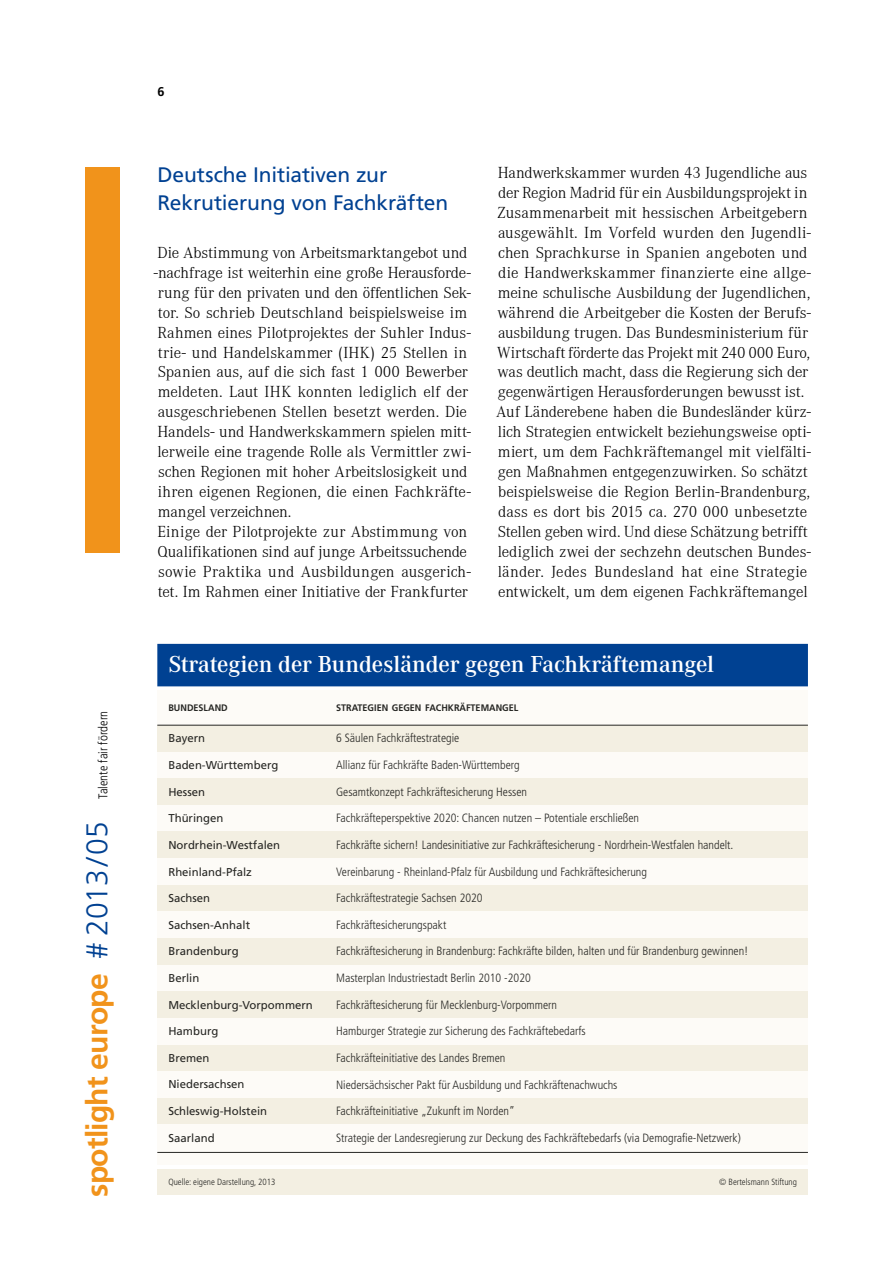
<style>
.page{position:relative;width:893px;height:1263px;background:#fff}
.page>*{position:absolute;margin:0;border:0;box-sizing:border-box;transform-origin:0 0}
.t1{font:700 30px "Frutiger LT Std";letter-spacing:-.025em;color:#f1931b}
.t2{font:600 24px "Corporate A";letter-spacing:-.005em;color:#fff}
.t3{font:21px/28.5px "Frutiger LT Std";letter-spacing:-.005em;color:#004192}
.t4{font:300 16.5px/20px "Corporate A";letter-spacing:-.005em;color:#000}
.t5{font:300 condensed 12.75px "Frutiger LT Std";color:#000}
.t6{font:700 12.75px "Frutiger LT Std";color:#000}
.t7{font:300 condensed 12px "Frutiger LT Std";color:#272724}
.t8{font:11.4px "Frutiger LT Std";color:#272724}
.t9{font:700 9.45px "Frutiger LT Std";color:#272724;scale:.96 1}
.t10{font:300 condensed 9px "Frutiger LT Std";color:#272724}
.s1{font-weight:300;color:#004192}
</style>
<div class="page">
<div style="left:85px;top:167px;width:34px;height:386px;background:#f1931b"></div>
<div style="left:157px;top:690px;width:651px;height:475px;background:#fdfbf7"></div>
<div style="left:157px;top:644px;width:651px;height:42px;background:#004192"></div>
<div style="left:157px;top:1169px;width:651px;height:26px;background:#f3efe2"></div>
<div style="left:157px;top:725px;width:651px;height:27px;background:#f3efe2"></div>
<div style="left:157px;top:778px;width:651px;height:27px;background:#f3efe2"></div>
<div style="left:157px;top:832px;width:651px;height:26px;background:#f3efe2"></div>
<div style="left:157px;top:885px;width:651px;height:26px;background:#f3efe2"></div>
<div style="left:157px;top:938px;width:651px;height:27px;background:#f3efe2"></div>
<div style="left:157px;top:991px;width:651px;height:27px;background:#f3efe2"></div>
<div style="left:157px;top:1045px;width:651px;height:26px;background:#f3efe2"></div>
<div style="left:157px;top:1098px;width:651px;height:26px;background:#f3efe2"></div>
<hr style="left:157px;top:725px;width:651px;height:1px;background:#272724">
<hr style="left:157px;top:1152px;width:651px;height:1px;background:#272724">
<p class="t5" style="left:96px;top:799px;width:89px;rotate:-90deg">Talente fair fördern</p>
<h1 class="t1" style="left:79px;top:1197px;width:377px;rotate:-90deg">spotlight europe <span class="s1"># 2013/05</span></h1>
<p class="t6" style="left:157px;top:84px;width:9px">6</p>
<p class="t3" style="left:157px;top:160px;width:293px">Deutsche Initiativen zur<br>Rekrutierung von Fachkräften</p>
<p class="t4" style="left:154px;top:243px;width:318px">Die Abstimmung von Arbeitsmarktangebot und -nachfrage ist weiterhin eine große Herausforde&shy;rung für den privaten und den öffentlichen Sek&shy;tor. So schrieb Deutschland beispielsweise im Rahmen eines Pilotprojektes der Suhler Indus&shy;trie- und Handelskammer (IHK) 25 Stellen in Spanien aus, auf die sich fast 1 000 Bewerber meldeten. Laut IHK konnten lediglich elf der ausgeschriebenen Stellen besetzt werden. Die Handels- und Handwerkskammern spielen mitt&shy;lerweile eine tragende Rolle als Vermittler zwi&shy;schen Regionen mit hoher Arbeitslosigkeit und ihren eigenen Regionen, die einen Fachkräfte&shy;mangel verzeichnen.<br>Einige der Pilotprojekte zur Abstimmung von Qualifikationen sind auf junge Arbeitssuchende sowie Praktika und Ausbildungen ausgerich&shy;tet. Im Rahmen einer Initiative der Frankfurter</p>
<p class="t4" style="left:496px;top:163px;width:316px">Handwerkskammer wurden 43 Jugendliche aus der Region Madrid für ein Ausbildungsprojekt in Zusammenarbeit mit hessischen Arbeitgebern ausgewählt. Im Vorfeld wurden den Jugendli&shy;chen Sprachkurse in Spanien angeboten und die Handwerkskammer finanzierte eine allge&shy;meine schulische Ausbildung der Jugendlichen, während die Arbeitgeber die Kosten der Berufs&shy;ausbildung trugen. Das Bundesministerium für Wirtschaft förderte das Projekt mit 240 000 Euro, was deutlich macht, dass die Regierung sich der gegenwärtigen Herausforderungen bewusst ist.<br>Auf Länderebene haben die Bundesländer kürz&shy;lich Strategien entwickelt beziehungsweise opti&shy;miert, um dem Fachkräftemangel mit vielfälti&shy;gen Maßnahmen entgegenzuwirken. So schätzt beispielsweise die Region Berlin-Brandenburg, dass es dort bis 2015 ca. 270 000 unbesetzte Stellen geben wird. Und diese Schätzung betrifft lediglich zwei der sechzehn deutschen Bundes&shy;länder. Jedes Bundesland hat eine Strategie entwickelt, um dem eigenen Fachkräftemangel</p>
<h2 class="t2" style="left:168px;top:651px;width:547px">Strategien der Bundesländer gegen Fachkräftemangel</h2>
<p class="t9" style="left:168px;top:702px;width:63px">BUNDESLAND</p>
<p class="t9" style="left:336px;top:702px;width:191px">STRATEGIEN GEGEN FACHKRÄFTEMANGEL</p>
<p class="t8" style="left:168px;top:732px;width:38px">Bayern</p>
<p class="t8" style="left:168px;top:758px;width:112px">Baden-Württemberg</p>
<p class="t8" style="left:168px;top:785px;width:38px">Hessen</p>
<p class="t8" style="left:168px;top:812px;width:57px">Thüringen</p>
<p class="t8" style="left:168px;top:838px;width:113px">Nordrhein-Westfalen</p>
<p class="t8" style="left:168px;top:865px;width:85px">Rheinland-Pfalz</p>
<p class="t8" style="left:168px;top:891px;width:43px">Sachsen</p>
<p class="t8" style="left:168px;top:918px;width:83px">Sachsen-Anhalt</p>
<p class="t8" style="left:168px;top:945px;width:72px">Brandenburg</p>
<p class="t8" style="left:168px;top:971px;width:33px">Berlin</p>
<p class="t8" style="left:168px;top:998px;width:146px">Mecklenburg-Vorpommern</p>
<p class="t8" style="left:168px;top:1024px;width:52px">Hamburg</p>
<p class="t8" style="left:168px;top:1051px;width:43px">Bremen</p>
<p class="t8" style="left:168px;top:1078px;width:78px">Niedersachsen</p>
<p class="t8" style="left:168px;top:1104px;width:100px">Schleswig-Holstein</p>
<p class="t8" style="left:168px;top:1131px;width:48px">Saarland</p>
<p class="t7" style="left:336px;top:731px;width:125px">6 Säulen Fachkräftestrategie</p>
<p class="t7" style="left:336px;top:758px;width:185px">Allianz für Fachkräfte Baden-Württemberg</p>
<p class="t7" style="left:336px;top:785px;width:193px">Gesamtkonzept Fachkräftesicherung Hessen</p>
<p class="t7" style="left:336px;top:811px;width:305px">Fachkräfteperspektive 2020: Chancen nutzen – Potentiale erschließen</p>
<p class="t7" style="left:336px;top:838px;width:399px">Fachkräfte sichern! Landesinitiative zur Fachkräftesicherung - Nordrhein-Westfalen handelt.</p>
<p class="t7" style="left:336px;top:865px;width:312px">Vereinbarung - Rheinland-Pfalz für Ausbildung und Fachkräftesicherung</p>
<p class="t7" style="left:336px;top:891px;width:148px">Fachkräftestrategie Sachsen 2020</p>
<p class="t7" style="left:336px;top:918px;width:112px">Fachkräftesicherungspakt</p>
<p class="t7" style="left:336px;top:944px;width:414px">Fachkräftesicherung in Brandenburg: Fachkräfte bilden, halten und für Brandenburg gewinnen!</p>
<p class="t7" style="left:336px;top:971px;width:196px">Masterplan Industriestadt Berlin 2010 -2020</p>
<p class="t7" style="left:336px;top:998px;width:222px">Fachkräftesicherung für Mecklenburg-Vorpommern</p>
<p class="t7" style="left:336px;top:1024px;width:251px">Hamburger Strategie zur Sicherung des Fachkräftebedarfs</p>
<p class="t7" style="left:336px;top:1051px;width:171px">Fachkräfteinitiative des Landes Bremen</p>
<p class="t7" style="left:336px;top:1077px;width:283px">Niedersächsischer Pakt für Ausbildung und Fachkräftenachwuchs</p>
<p class="t7" style="left:336px;top:1104px;width:180px">Fachkräfteinitiative „Zukunft im Norden”</p>
<p class="t7" style="left:336px;top:1131px;width:406px">Strategie der Landesregierung zur Deckung des Fachkräftebedarfs (via Demografie-Netzwerk)</p>
<p class="t10" style="left:168px;top:1176px;width:109px">Quelle: eigene Darstellung, 2013</p>
<p class="t10" style="left:719px;top:1176px;width:79px">© Bertelsmann Stiftung</p>
</div>
